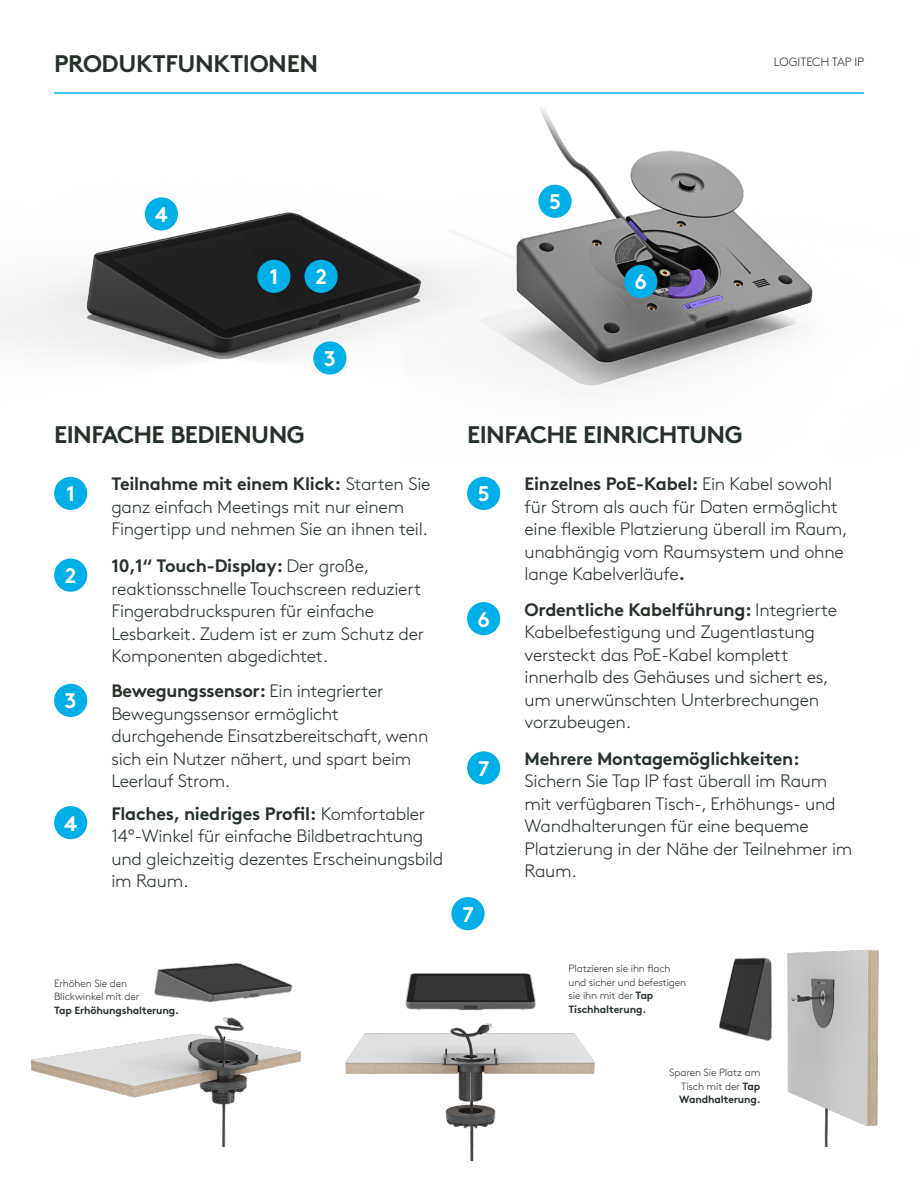
<style>
.page{position:relative;width:918px;height:1188px;background:#fff}
.page>*{position:absolute;margin:0;border:0;box-sizing:border-box;transform-origin:0 0}
.t1{font:700 24px "Brown Pro";letter-spacing:-.025em;color:#26312a}
.t2{font:700 21.15px "Brown Pro";color:#fff}
.Body_copy{font:300 18px/22.5px "Brown Pro";letter-spacing:-.015em;color:#26312a}
.t3{font:300 12px "Brown Pro";letter-spacing:-.005em;color:#26312a}
.Body_copy-2{font:300 10.5px/13.5px "Brown Pro";letter-spacing:-.015em;color:#26312a}
.s1{font-weight:700}
</style>
<div class="page">
<img style="left:384px;top:929px;width:211px;height:232px">
<img style="left:578px;top:150px;width:235px;height:238px">
<img style="left:0;top:108px;width:578px;height:369px">
<hr style="left:54px;top:92px;width:810px;height:2px;background:#00afe7">
<div style="left:257px;top:260px;width:34px;height:33px;background:#00afe7;border-radius:50%"></div>
<div style="left:305px;top:260px;width:33px;height:33px;background:#00afe7;border-radius:50%"></div>
<div style="left:313px;top:341px;width:33px;height:34px;background:#00afe7;border-radius:50%"></div>
<div style="left:145px;top:197px;width:33px;height:34px;background:#00afe7;border-radius:50%"></div>
<div style="left:538px;top:185px;width:34px;height:33px;background:#00afe7;border-radius:50%"></div>
<div style="left:54px;top:477px;width:33px;height:33px;background:#00afe7;border-radius:50%"></div>
<div style="left:467px;top:477px;width:33px;height:33px;background:#00afe7;border-radius:50%"></div>
<div style="left:467px;top:602px;width:33px;height:33px;background:#00afe7;border-radius:50%"></div>
<div style="left:467px;top:751px;width:33px;height:33px;background:#00afe7;border-radius:50%"></div>
<div style="left:54px;top:559px;width:33px;height:33px;background:#00afe7;border-radius:50%"></div>
<div style="left:54px;top:684px;width:33px;height:33px;background:#00afe7;border-radius:50%"></div>
<div style="left:54px;top:806px;width:33px;height:33px;background:#00afe7;border-radius:50%"></div>
<div style="left:624px;top:265px;width:33px;height:33px;background:#00afe7;border-radius:50%"></div>
<img style="left:30px;top:963px;width:354px;height:183px">
<div style="left:451px;top:897px;width:34px;height:33px;background:#00afe7;border-radius:50%"></div>
<img style="left:719px;top:950px;width:160px;height:196px">
<h2 class="t1" style="left:54px;top:44px;width:265px">PRODUKTFUNKTIONEN</h2>
<h6 class="t3" style="left:774px;top:53px;width:92px">LOGITECH TAP IP</h6>
<p class="t2" style="left:155px;top:197px;width:14px">4</p>
<p class="t2" style="left:269px;top:260px;width:10px">1</p>
<p class="t2" style="left:315px;top:260px;width:13px">2</p>
<p class="t2" style="left:324px;top:341px;width:14px">3</p>
<p class="t2" style="left:549px;top:185px;width:13px">5</p>
<p class="t2" style="left:635px;top:265px;width:14px">6</p>
<p class="t1" style="left:54px;top:415px;width:252px">EINFACHE BEDIENUNG</p>
<p class="t1" style="left:467px;top:415px;width:277px">EINFACHE EINRICHTUNG</p>
<p class="t2" style="left:66px;top:477px;width:10px">1</p>
<p class="Body_copy" style="left:111px;top:472px;width:321px"><span class="s1">Teilnahme mit einem Klick:</span> Starten Sie ganz einfach Meetings mit nur einem<br>Fingertipp und nehmen Sie an ihnen teil.</p>
<p class="t2" style="left:478px;top:477px;width:13px">5</p>
<p class="Body_copy" style="left:525px;top:472px;width:325px"><span class="s1">Einzelnes PoE-Kabel:</span> Ein Kabel sowohl für Strom als auch für Daten ermöglicht eine flexible Platzierung überall im Raum, unabhängig vom Raumsystem und ohne lange Kabelverläufe<span class="s1">.</span></p>
<p class="t2" style="left:477px;top:602px;width:14px">6</p>
<p class="Body_copy" style="left:525px;top:597px;width:314px"><span class="s1">Ordentliche Kabelführung:</span> Integrierte Kabelbefestigung und Zugentlastung versteckt das PoE-Kabel komplett innerhalb des Gehäuses und sichert es, um unerwünschten Unterbrechungen vorzubeugen.</p>
<p class="t2" style="left:478px;top:751px;width:13px">7</p>
<p class="Body_copy" style="left:525px;top:746px;width:329px"><span class="s1">Mehrere Montagemöglichkeiten:<br></span>Sichern Sie Tap IP fast überall im Raum mit verfügbaren Tisch-, Erhöhungs- und<br>Wandhalterungen für eine bequeme<br>Platzierung in der Nähe der Teilnehmer im<br>Raum.</p>
<p class="t2" style="left:65px;top:559px;width:13px">2</p>
<p class="Body_copy" style="left:111px;top:553px;width:314px"><span class="s1">10,1“ Touch-Display:</span> Der große, reaktionsschnelle Touchscreen reduziert Fingerabdruckspuren für einfache Lesbarkeit. Zudem ist er zum Schutz der Komponenten abgedichtet.</p>
<p class="t2" style="left:65px;top:684px;width:14px">3</p>
<p class="Body_copy" style="left:111px;top:679px;width:318px"><span class="s1">Bewegungssensor:</span> Ein integrierter<br>Bewegungssensor ermöglicht durchgehende Einsatzbereitschaft, wenn sich ein Nutzer nähert, und spart beim<br>Leerlauf Strom.</p>
<p class="t2" style="left:64px;top:806px;width:14px">4</p>
<p class="Body_copy" style="left:111px;top:801px;width:333px"><span class="s1">Flaches, niedriges Profil:</span> Komfortabler 14°-Winkel für einfache Bildbetrachtung und gleichzeitig dezentes Erscheinungsbild im Raum.</p>
<p class="Body_copy-2" style="left:54px;top:975px;width:127px">Erhöhen Sie den<br>Blickwinkel mit der<br><span class="s1">Tap Erhöhungshalterung.</span></p>
<p class="t2" style="left:462px;top:897px;width:13px">7</p>
<p class="Body_copy-2" style="left:569px;top:961px;width:119px">Platzieren sie ihn flach und sicher und befestigen sie ihn mit der <span class="s1">Tap<br>Tischhalterung.</span></p>
<p class="Body_copy-2" style="left:679px;top:1065px;width:83px;text-align:justify;text-indent:-10px">Sparen Sie Platz am Tisch mit der <span class="s1">Tap Wandhalterung.</span></p>
</div>
